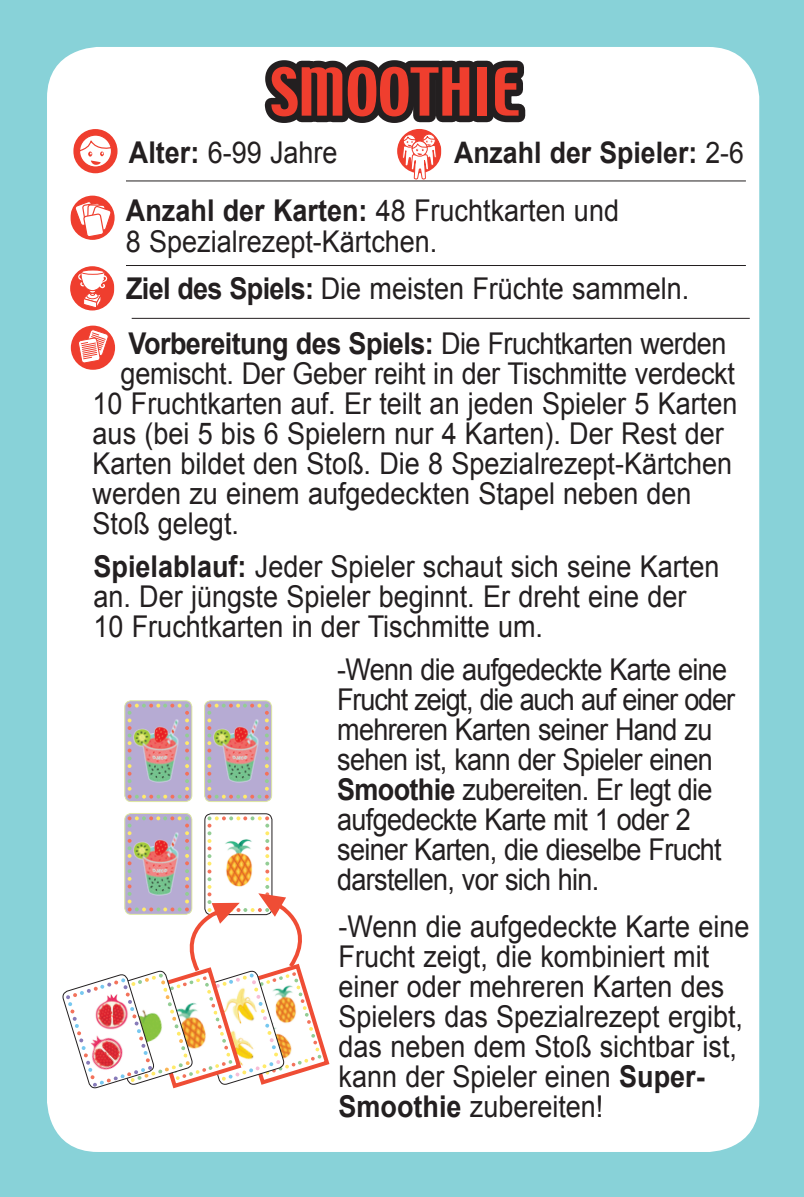
<style>
.page{position:relative;width:804px;height:1197px;background:#fff}
.page>*{position:absolute;margin:0;border:0;box-sizing:border-box;transform-origin:0 0}
.t1{font:58.8px "Techno";color:#ef3e2e}
.t2{font:30px/30px "Arial";color:#231f20;scale:.9 1}
.t3{font:30px/30px "Arial";letter-spacing:-.025em;color:#231f20;scale:.9 1}
.t4{font:700 30px "Arial";letter-spacing:-.02em;color:#231f20;scale:.9 1}
.t5{font:700 29.6px "Arial";color:#231f20;scale:.9 1}
.s1{font-weight:700}
.s2{font-weight:400}
</style>
<div class="page">
<div style="left:0;top:0;width:804px;height:1196px;background:#88d2d8"></div>
<div style="left:47px;top:47px;width:712px;height:1104px;background:#fff;border-radius:51px"></div>
<svg style="left:264px;top:60px;width:262px;height:62px;background:#312d2e"></svg>
<hr style="left:126px;top:180px;width:620px;height:2px;background:#231f20">
<hr style="left:126px;top:265px;width:620px;height:1px;background:#231f20">
<svg style="left:73px;top:129px;width:44px;height:44px"></svg>
<svg style="left:70px;top:196px;width:45px;height:44px"></svg>
<svg style="left:397px;top:129px;width:44px;height:52px"></svg>
<hr style="left:132px;top:317px;width:618px;height:2px;background:#231f20">
<svg style="left:70px;top:266px;width:44px;height:45px"></svg>
<svg style="left:81px;top:270px;width:23px;height:4px"></svg>
<div style="left:81px;top:269px;width:24px;height:6px;border:1px solid #ef3e2e;border-radius:50%"></div>
<svg style="left:71px;top:325px;width:44px;height:45px"></svg>
<img style="left:125px;top:700px;width:67px;height:101px">
<div style="left:125px;top:700px;width:67px;height:101px;border:1px solid #e1e8a2;border-radius:6px"></div>
<img style="left:205px;top:700px;width:67px;height:101px">
<div style="left:204px;top:700px;width:68px;height:101px;border:1px solid #e1e8a2;border-radius:6px"></div>
<svg style="left:62px;top:813px;width:268px;height:276px"></svg>
<h1 class="t1" style="left:271px;top:52px;width:251px">SMOOTHIE</h1>
<p class="t2" style="left:129px;top:138px;width:233px"><span class="s1">Alter:</span> 6-99 Jahre</p>
<p class="t5" style="left:454px;top:133px;width:324px">Anzahl der Spieler: <span class="s2">2-6</span></p>
<p class="t2" style="left:126px;top:196px;width:549px"><span class="s1">Anzahl der Karten:</span> 48 Fruchtkarten und<br>8 Spezialrezept-Kärtchen.</p>
<p class="t2" style="left:126px;top:274px;width:627px"><span class="s1">Ziel des Spiels:</span> Die meisten Früchte sammeln.</p>
<p class="t4" style="left:129px;top:324px;width:665px">Vorbereitung des Spiels: <span class="s2">Die Fruchtkarten werden</span></p>
<p class="t2" style="left:121px;top:359px;width:684px">gemischt. Der Geber reiht in der Tischmitte verdeckt</p>
<p class="t2" style="left:93px;top:389px;width:718px">10 Fruchtkarten auf. Er teilt an jeden Spieler 5 Karten</p>
<p class="t2" style="left:93px;top:419px;width:703px">aus (bei 5 bis 6 Spielern nur 4 Karten). Der Rest der</p>
<p class="t2" style="left:93px;top:449px;width:712px">Karten bildet den Stoß. Die 8 Spezialrezept-Kärtchen</p>
<p class="t2" style="left:93px;top:479px;width:667px">werden zu einem aufgedeckten Stapel neben den</p>
<p class="t2" style="left:93px;top:509px;width:164px">Stoß gelegt.</p>
<p class="t2" style="left:94px;top:551px;width:697px"><span class="s1">Spielablauf:</span> Jeder Spieler schaut sich seine Karten an. Der jüngste Spieler beginnt. Er dreht eine der<br>10 Fruchtkarten in der Tischmitte um.</p>
<p class="t3" style="left:337px;top:655px;width:444px">-Wenn die aufgedeckte Karte eine<br>Frucht zeigt, die auch auf einer oder mehreren Karten seiner Hand zu sehen ist, kann der Spieler einen<br><span class="s1">Smoothie</span> zubereiten. Er legt die aufgedeckte Karte mit 1 oder 2 seiner Karten, die dieselbe Frucht darstellen, vor sich hin.</p>
<p class="t2" style="left:338px;top:911px;width:458px">-Wenn die aufgedeckte Karte eine<br>Frucht zeigt, die kombiniert mit einer oder mehreren Karten des<br>Spielers das Spezialrezept ergibt, das neben dem Stoß sichtbar ist, kann der Spieler einen <span class="s1">Super-<br>Smoothie</span> zubereiten!</p>
</div>
